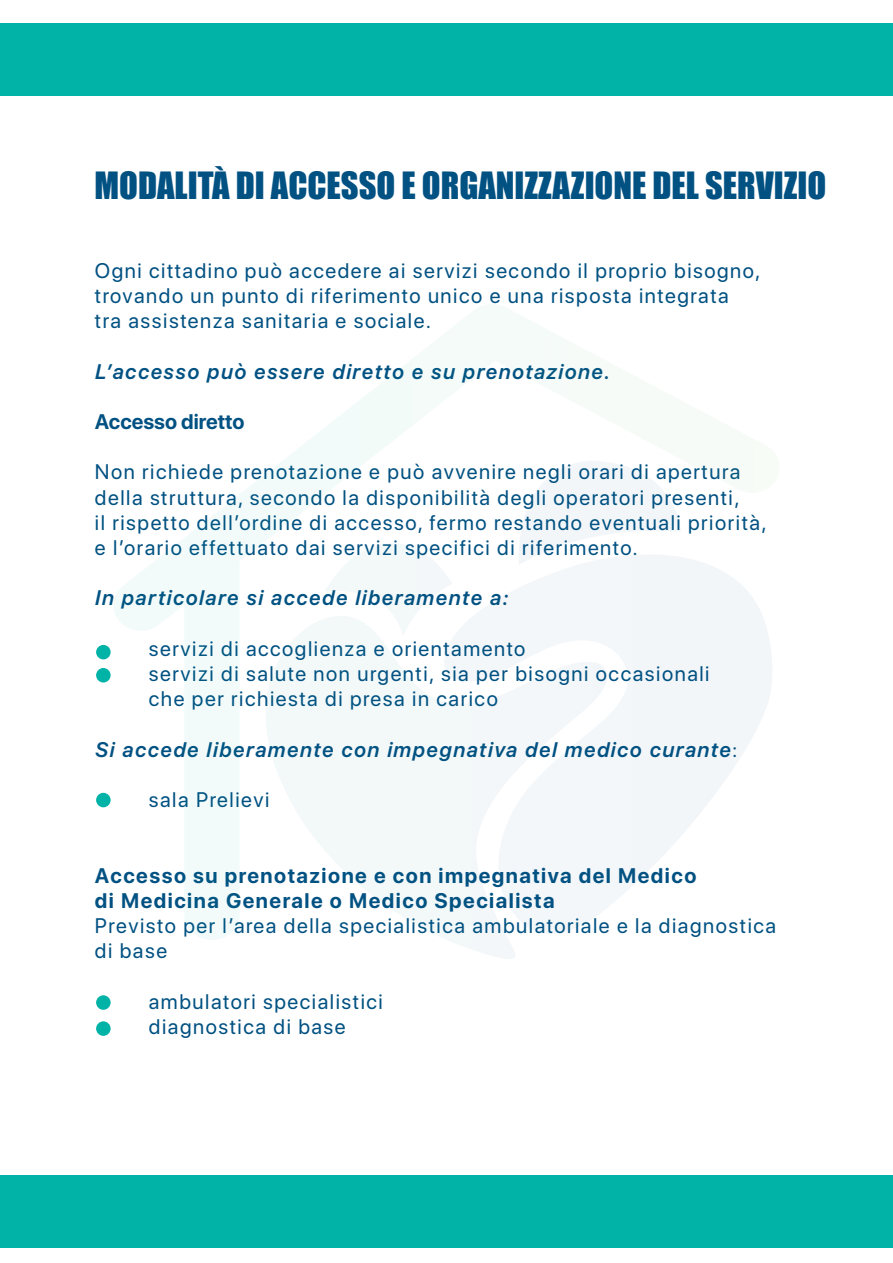
<style>
.page{position:relative;width:893px;height:1263px;background:#fff}
.page>*{position:absolute;margin:0;border:0;box-sizing:border-box;transform-origin:0 0}
.t1{font:34.5px "Impact";color:#015182}
.t2{font:21px/25.2px "SF Pro Display";letter-spacing:.075em;color:#015182}
.t3{font:italic 600 21px "SF Pro Display";letter-spacing:.075em;color:#015182}
.t4{font:700 21px/25.2px "SF Pro Display";letter-spacing:.07em;color:#015182}
.t5{font:700 21px "SF Pro Display";color:#015182}
.s1{font-weight:400;font-style:normal}
</style>
<div class="page">
<div style="left:1px;top:1175px;width:892px;height:73px;background:#00b3a6"></div>
<div style="left:1px;top:23px;width:892px;height:73px;background:#00b3a6"></div>
<div style="left:96px;top:645px;width:15px;height:14px;background:#00b3a6;border-radius:50%"></div>
<div style="left:96px;top:668px;width:15px;height:14px;background:#00b3a6;border-radius:50%"></div>
<div style="left:96px;top:793px;width:15px;height:14px;background:#00b3a6;border-radius:50%"></div>
<div style="left:96px;top:995px;width:15px;height:15px;background:#00b3a6;border-radius:50%"></div>
<div style="left:96px;top:1021px;width:15px;height:15px;background:#00b3a6;border-radius:50%"></div>
<svg style="left:114px;top:307px;width:368px;height:633px"></svg>
<svg style="left:262px;top:609px;width:253px;height:350px"></svg>
<svg style="left:324px;top:524px;width:128px;height:113px"></svg>
<svg style="left:437px;top:545px;width:335px;height:407px"></svg>
<svg style="left:516px;top:461px;width:165px;height:104px"></svg>
<h1 class="t1" style="left:94px;top:159px;width:733px">MODALITÀ DI ACCESSO E ORGANIZZAZIONE DEL SERVIZIO</h1>
<p class="t2" style="left:95px;top:258px;width:667px">Ogni cittadino può accedere ai servizi secondo il proprio bisogno, trovando un punto di riferimento unico e una risposta integrata<br>tra assistenza sanitaria e sociale.</p>
<p class="t3" style="left:95px;top:356px;width:517px">L’accesso può essere diretto e su prenotazione.</p>
<p class="t5" style="left:95px;top:409px;width:151px">Accesso diretto</p>
<p class="t2" style="left:95px;top:459px;width:673px">Non richiede prenotazione e può avvenire negli orari di apertura della struttura, secondo la disponibilità degli operatori presenti,<br>il rispetto dell’ordine di accesso, fermo restando eventuali priorità, e l’orario effettuato dai servizi specifici di riferimento.</p>
<p class="t3" style="left:95px;top:583px;width:415px">In particolare si accede liberamente a:</p>
<p class="t2" style="left:149px;top:636px;width:562px">servizi di accoglienza e orientamento<br>servizi di salute non urgenti, sia per bisogni occasionali che per richiesta di presa in carico</p>
<p class="t3" style="left:95px;top:734px;width:644px">Si accede liberamente con impegnativa del medico curante<span class="s1">:</span></p>
<p class="t2" style="left:149px;top:787px;width:122px">sala Prelievi</p>
<p class="t4" style="left:95px;top:863px;width:603px">Accesso su prenotazione e con impegnativa del Medico di Medicina Generale o Medico Specialista</p>
<p class="t2" style="left:95px;top:913px;width:683px">Previsto per l’area della specialistica ambulatoriale e la diagnostica di base</p>
<p class="t2" style="left:149px;top:989px;width:236px">ambulatori specialistici diagnostica di base</p>
</div>
